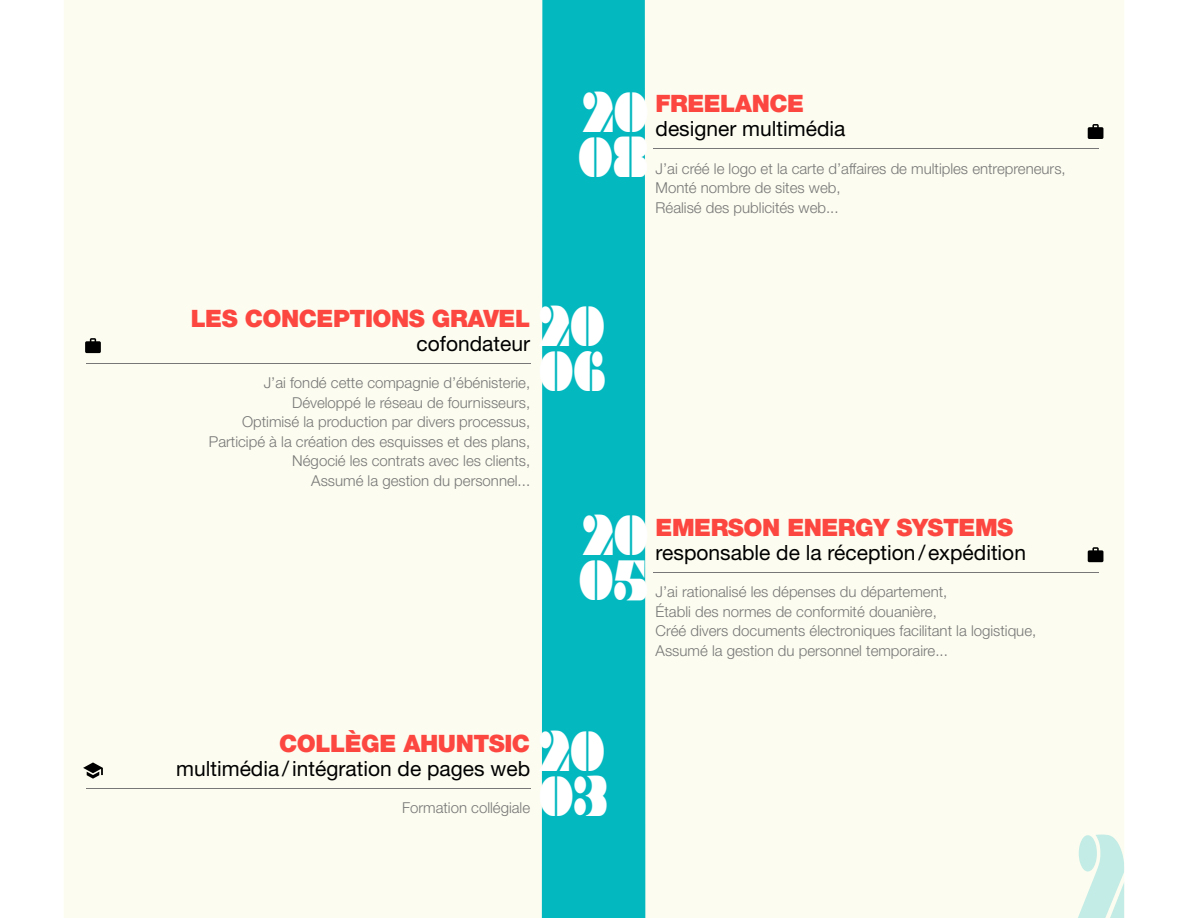
<style>
.page{position:relative;width:1188px;height:918px;background:#fff}
.page>*{position:absolute;margin:0;border:0;box-sizing:border-box;transform-origin:0 0}
.t1{font:51.75px/45px "Braggadocio";color:#fff;scale:.67 1}
.t2{font:900 24px "Helvetica Neue LT Std";letter-spacing:-.02em;color:#fc4740}
.t3{font:21px "Helvetica Neue LT Std";color:#000}
.t4{font:300 15px/19.5px "Helvetica Neue LT Std";color:#777}
</style>
<div class="page">
<div style="left:64px;top:0;width:1060px;height:918px;background:#fcfcf0"></div>
<div style="left:541px;top:0;width:105px;height:918px;background:#03b8bf"></div>
<svg style="left:1071px;top:835px;width:53px;height:83px"></svg>
<hr style="left:87px;top:788px;width:444px;height:1px;background:#777">
<svg style="left:83px;top:762px;width:20px;height:17px"></svg>
<hr style="left:653px;top:572px;width:446px;height:1px;background:#777">
<svg style="left:1088px;top:547px;width:15px;height:15px"></svg>
<hr style="left:87px;top:363px;width:444px;height:1px;background:#777">
<svg style="left:85px;top:338px;width:16px;height:15px"></svg>
<hr style="left:653px;top:149px;width:446px;height:1px;background:#777">
<svg style="left:1088px;top:124px;width:15px;height:15px"></svg>
<h1 class="t1" style="left:578px;top:90px;width:106px">20<br>08</h1>
<h2 class="t2" style="left:656px;top:90px;width:150px">FREELANCE</h2>
<h3 class="t3" style="left:656px;top:116px;width:191px">designer multimédia</h3>
<p class="t4" style="left:656px;top:159px;width:412px">J’ai créé le logo et la carte d’affaires de multiples entrepreneurs,<br>Monté nombre de sites web,<br>Réalisé des publicités web...</p>
<h2 class="t2" style="left:191px;top:304px;width:341px">LES CONCEPTIONS GRAVEL</h2>
<h3 class="t3" style="left:417px;top:331px;width:115px">cofondateur</h3>
<p class="t4" style="left:209px;top:373px;width:323px;text-align:right">J’ai fondé cette compagnie d’ébénisterie, Développé le réseau de fournisseurs,<br>Optimisé la production par divers processus, Participé à la création des esquisses et des plans, Négocié les contrats avec les clients,<br>Assumé la gestion du personnel...</p>
<h1 class="t1" style="left:539px;top:303px;width:101px">20<br>06</h1>
<h1 class="t1" style="left:579px;top:513px;width:105px">20<br>05</h1>
<h2 class="t2" style="left:656px;top:513px;width:359px">EMERSON ENERGY SYSTEMS</h2>
<h3 class="t3" style="left:656px;top:540px;width:372px">responsable de la réception/expédition</h3>
<p class="t4" style="left:656px;top:582px;width:382px">J’ai rationalisé les dépenses du département,<br>Établi des normes de conformité douanière,<br>Créé divers documents électroniques facilitant la logistique, Assumé la gestion du personnel temporaire...</p>
<h2 class="t2" style="left:279px;top:729px;width:253px">COLLÈGE AHUNTSIC</h2>
<h3 class="t3" style="left:176px;top:756px;width:355px">multimédia /intégration de pages web</h3>
<p class="t4" style="left:402px;top:798px;width:130px">Formation collégiale</p>
<h1 class="t1" style="left:539px;top:728px;width:105px">20<br>03</h1>
</div>
